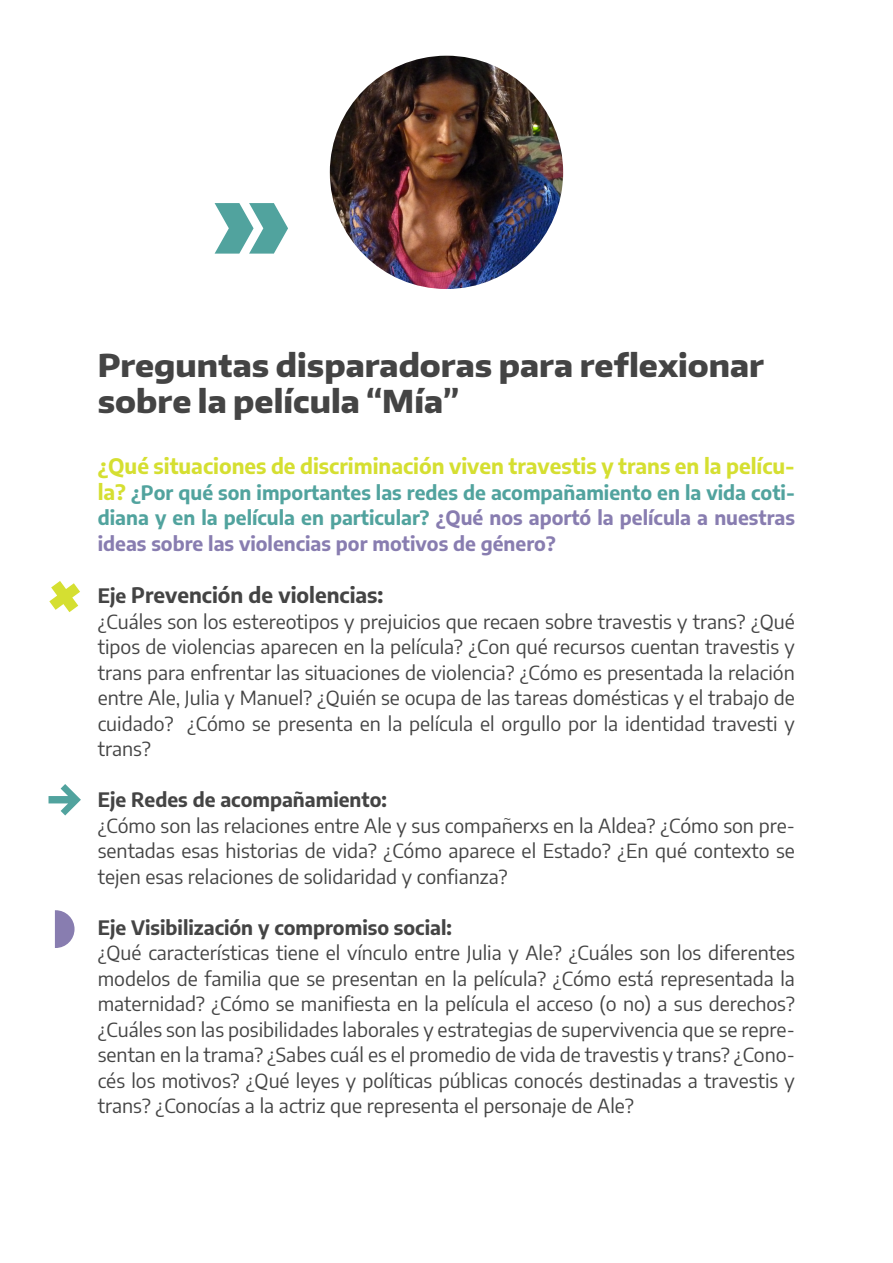
<style>
.page{position:relative;width:893px;height:1263px;background:#fff}
.page>*{position:absolute;margin:0;border:0;box-sizing:border-box;transform-origin:0 0}
.t1{font:800 31.5px/36px "Encode Sans";color:#444}
.t2{font:700 21px "Encode Sans";color:#d5df31}
.t3{font:700 21px "Encode Sans";color:#444}
.t4{font:19.5px/25.5px "Encode Sans";color:#444;text-align:justify}
.t5{font:700 19.5px/25.5px "Encode Sans";color:#51a39e;text-align:justify}
.t6{font:700 19.5px "Encode Sans";color:#444}
.s1{font-size:21px;color:#d5df31}
.s2{color:#887db0}
.s3{font-size:19.5px}
</style>
<div class="page">
<svg style="left:215px;top:203px;width:73px;height:51px"></svg>
<svg style="left:49px;top:784px;width:32px;height:31px"></svg>
<svg style="left:49px;top:581px;width:31px;height:31px"></svg>
<svg style="left:54px;top:910px;width:21px;height:38px"></svg>
<img style="left:330px;top:56px;width:233px;height:233px;border-radius:117px">
<h1 class="t1" style="left:98px;top:346px;width:668px">Preguntas disparadoras para reflexionar sobre la película “Mía”</h1>
<p class="t2" style="left:98px;top:450px;width:699px">¿Qué situaciones de discriminación viven travestis y trans en la pelícu-</p>
<p class="t5" style="left:98px;top:478px;width:699px"><span class="s1">la?</span> ¿Por qué son importantes las redes de acompañamiento en la vida coti&shy;diana y en la película en particular? <span class="s2">¿Qué nos aportó la película a nuestras ideas sobre las violencias por motivos de género?</span></p>
<p class="t3" style="left:98px;top:579px;width:287px"><span class="s3">Eje</span> Prevención de violencias:</p>
<p class="t4" style="left:98px;top:608px;width:699px">¿Cuáles son los estereotipos y prejuicios que recaen sobre travestis y trans? ¿Qué tipos de violencias aparecen en la película? ¿Con qué recursos cuentan travestis y trans para enfrentar las situaciones de violencia? ¿Cómo es presentada la relación entre Ale, Julia y Manuel? ¿Quién se ocupa de las tareas domésticas y el trabajo de cuidado? ¿Cómo se presenta en la película el orgullo por la identidad travesti y trans?</p>
<p class="t6" style="left:98px;top:785px;width:291px">Eje Redes de acompañamiento:</p>
<p class="t4" style="left:98px;top:812px;width:699px">¿Cómo son las relaciones entre Ale y sus compañerxs en la Aldea? ¿Cómo son pre&shy;sentadas esas historias de vida? ¿Cómo aparece el Estado? ¿En qué contexto se tejen esas relaciones de solidaridad y confianza?</p>
<p class="t6" style="left:98px;top:913px;width:356px">Eje Visibilización y compromiso social:</p>
<p class="t4" style="left:98px;top:939px;width:699px">¿Qué características tiene el vínculo entre Julia y Ale? ¿Cuáles son los diferentes modelos de familia que se presentan en la película? ¿Cómo está representada la maternidad? ¿Cómo se manifiesta en la película el acceso (o no) a sus derechos? ¿Cuáles son las posibilidades laborales y estrategias de supervivencia que se repre&shy;sentan en la trama? ¿Sabes cuál es el promedio de vida de travestis y trans? ¿Cono&shy;cés los motivos? ¿Qué leyes y políticas públicas conocés destinadas a travestis y trans? ¿Conocías a la actriz que representa el personaje de Ale?</p>
</div>
